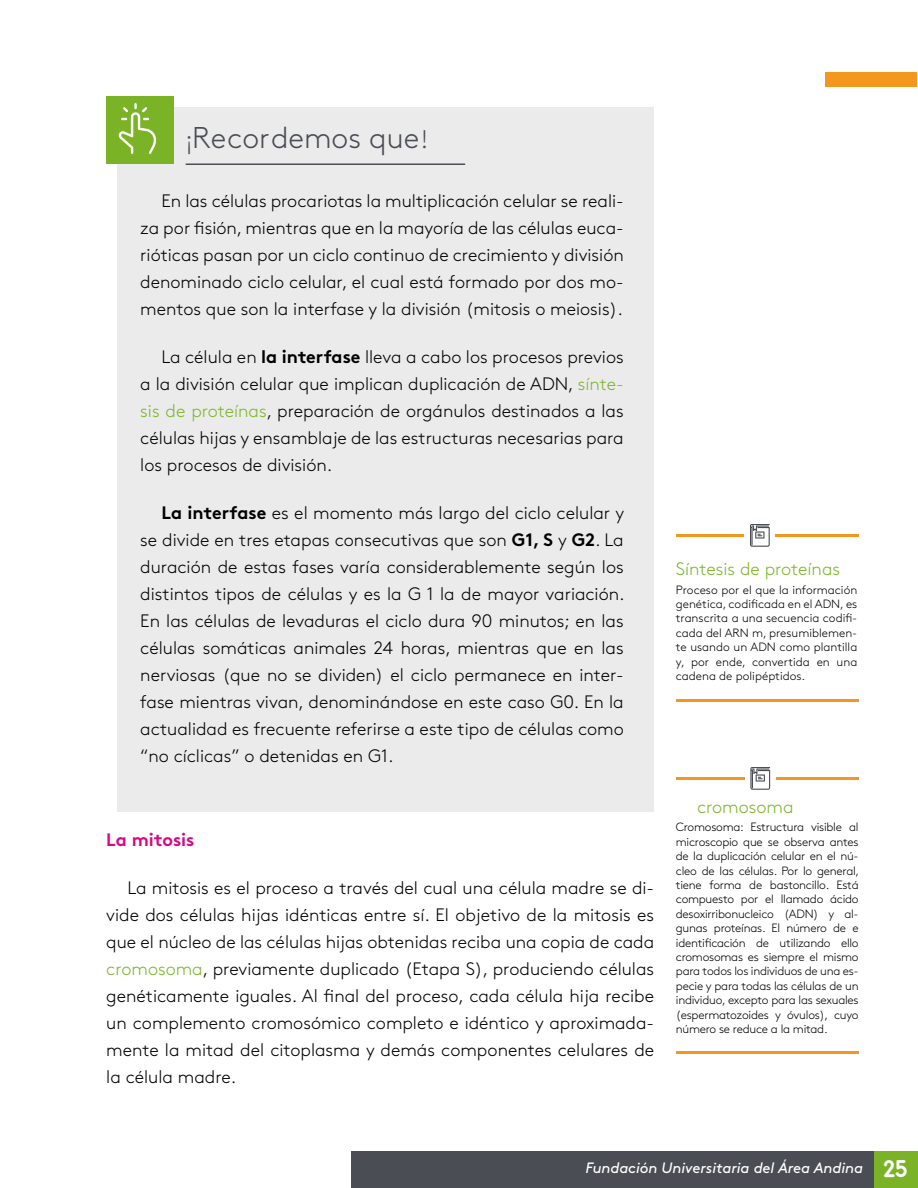
<style>
.page{position:relative;width:918px;height:1188px;background:#fff}
.page>*{position:absolute;margin:0;border:0;box-sizing:border-box;transform-origin:0 0}
.t1{font:300 30px "Brown Std";color:#4a4d54}
.t2{font:24px "Areandina Voz";color:#fff}
.t3{font:300 18px/27px "Brown Std";color:#000;text-align:justify}
.t4{font:300 18px "Brown Std";color:#7eb62d}
.t5{font:18px "Brown Std Bold Alt";color:#da0881}
.t6{font:italic 15px "Brown Std";letter-spacing:-.005em;color:#fff}
.t7{font:300 12px/14.4px "Brown Std";letter-spacing:-.01em;color:#000;text-align:justify}
.s1{font-size:25.5px}
.s2{font-weight:700}
.s3{color:#7eb62d}
</style>
<div class="page">
<div style="left:873px;top:1151px;width:45px;height:37px;background:#7ab326"></div>
<div style="left:351px;top:1151px;width:522px;height:37px;background:#4a4d54"></div>
<div style="left:825px;top:72px;width:92px;height:15px;background:#f4971e"></div>
<div style="left:117px;top:108px;width:537px;height:704px;background:#ebebeb"></div>
<div style="left:106px;top:97px;width:68px;height:67px;background:#7ab326"></div>
<hr style="left:186px;top:163px;width:279px;height:2px;background:#4a4d54">
<svg style="left:119px;top:103px;width:37px;height:51px"></svg>
<hr style="left:676px;top:534px;width:183px;height:3px;background:#f4971e">
<div style="left:745px;top:520px;width:30px;height:31px;background:#fff"></div>
<hr style="left:676px;top:699px;width:183px;height:3px;background:#f4971e">
<svg style="left:750px;top:524px;width:20px;height:23px"></svg>
<hr style="left:676px;top:777px;width:183px;height:3px;background:#f4971e">
<div style="left:745px;top:763px;width:30px;height:31px;background:#fff"></div>
<hr style="left:676px;top:1051px;width:183px;height:3px;background:#f4971e">
<svg style="left:750px;top:767px;width:20px;height:23px"></svg>
<p class="t1" style="left:186px;top:120px;width:243px"><span class="s1">¡</span>Recordemos que<span class="s1">!</span></p>
<p class="t3" style="left:140px;top:187px;width:485px;text-indent:21px">En las células procariotas la multiplicación celular se reali&shy;za por fisión, mientras que en la mayoría de las células euca&shy;rióticas pasan por un ciclo continuo de crecimiento y división denominado ciclo celular, el cual está formado por dos mo&shy;mentos que son la interfase y la división (mitosis o meiosis) .</p>
<p class="t3" style="left:140px;top:343px;width:485px;text-indent:21px">La célula en <span class="s2">la interfase</span> lleva a cabo los procesos previos a la división celular que implican duplicación de ADN, <span class="s3">sínte&shy;sis de proteínas</span>, preparación de orgánulos destinados a las células hijas y ensamblaje de las estructuras necesarias para los procesos de división .</p>
<p class="t3" style="left:140px;top:500px;width:486px;text-indent:21px"><span class="s2">La interfase</span> es el momento más largo del ciclo celular y se divide en tres etapas consecutivas que son <span class="s2">G1, S</span> y <span class="s2">G2</span> . La duración de estas fases varía considerablemente según los distintos tipos de células y es la G 1 la de mayor variación .<br>En las células de levaduras el ciclo dura 90 minutos; en las células somáticas animales 24 horas, mientras que en las nerviosas (que no se dividen) el ciclo permanece en inter&shy;fase mientras vivan, denominándose en este caso G0 . En la actualidad es frecuente referirse a este tipo de células como “no cíclicas” o detenidas en G1 .</p>
<p class="t5" style="left:106px;top:829px;width:90px">La mitosis</p>
<p class="t3" style="left:106px;top:875px;width:549px;text-indent:21px">La mitosis es el proceso a través del cual una célula madre se di&shy;vide dos células hijas idénticas entre sí . El objetivo de la mitosis es que el núcleo de las células hijas obtenidas reciba una copia de cada <span class="s3">cromosoma</span>, previamente duplicado (Etapa S), produciendo células genéticamente iguales . Al final del proceso, cada célula hija recibe un complemento cromosómico completo e idéntico y aproximada&shy;mente la mitad del citoplasma y demás componentes celulares de la célula madre .</p>
<p class="t4" style="left:676px;top:559px;width:166px">Síntesis de proteínas</p>
<p class="t7" style="left:676px;top:582px;width:183px">Proceso por el que la información genética, codificada en el ADN, es transcrita a una secuencia codifi&shy;cada del ARN m, presumiblemen&shy;te usando un ADN como plantilla y, por ende, convertida en una cadena de polipéptidos .</p>
<p class="t4" style="left:697px;top:796px;width:98px">cromosoma</p>
<p class="t7" style="left:676px;top:820px;width:185px">Cromosoma: Estructura visible al microscopio que se observa antes de la duplicación celular en el nú&shy;cleo de las células . Por lo general, tiene forma de bastoncillo . Está compuesto por el llamado ácido desoxirribonucleico (ADN) y al&shy;gunas proteínas . El número de e identificación de utilizando ello cromosomas es siempre el mismo para todos los individuos de una es&shy;pecie y para todas las células de un individuo, excepto para las sexuales (espermatozoides y óvulos), cuyo número se reduce a la mitad .</p>
<p class="t6" style="left:585px;top:1159px;width:279px">Fundación Universitaria del Área Andina</p>
<p class="t2" style="left:884px;top:1156px;width:25px">52 1</p>
<p class="t6" style="left:492px;top:1159px;width:373px">Biología del comportamie to- eje1 conceptu licemos</p>
</div>
